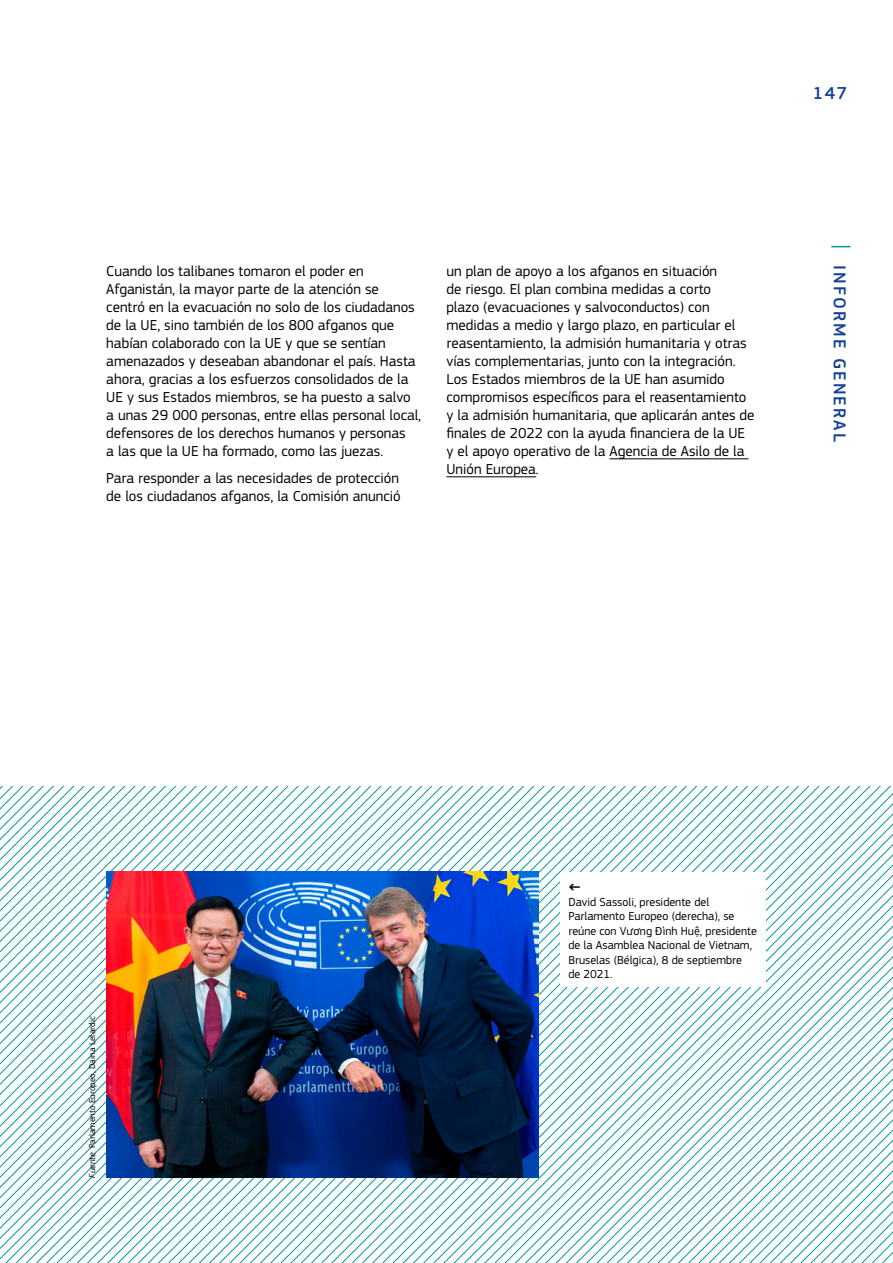
<style>
.page{position:relative;width:893px;height:1263px;background:#fff}
.page>*{position:absolute;margin:0;border:0;box-sizing:border-box;transform-origin:0 0}
.t1{font:500 18px "EC Square Sans Pro";letter-spacing:.12em;color:#164194}
.t2{font:15px/18px "EC Square Sans Pro";color:#000}
.t3{font:700 15px "EC Square Sans Pro";color:#000}
.t4{font:12px/14.4px "EC Square Sans Pro";color:#000}
.t5{font:9px "EC Square Sans Pro";color:#000}
.s1{font-style:italic}
.s2{font-family:"Open Sans";font-size:11.25px}
</style>
<div class="page">
<svg style="left:0;top:787px;width:310px;height:476px"></svg>
<svg style="left:310px;top:787px;width:583px;height:476px"></svg>
<svg style="left:831px;top:246px;width:19px;height:1px"></svg>
<hr style="left:610px;top:458px;width:138px;height:1px;background:#000">
<hr style="left:446px;top:476px;width:90px;height:1px;background:#000">
<img style="left:106px;top:872px;width:433px;height:306px">
<div style="left:560px;top:872px;width:205px;height:114px;background:#fff"></div>
<p class="t1" style="left:813px;top:82px;width:36px">147</p>
<p class="t2" style="left:106px;top:262px;width:316px">Cuando los talibanes tomaron el poder en Afganistán, la mayor parte de la atención se centró en la evacuación no solo de los ciudadanos de la UE, sino también de los 800 afganos que habían colaborado con la UE y que se sentían amenazados y deseaban abandonar el país. Hasta ahora, gracias a los esfuerzos consolidados de la UE y sus Estados miembros, se ha puesto a salvo a unas 29 000 personas, entre ellas personal local, defensores de los derechos humanos y personas<br>a las que la UE ha formado, como las juezas.</p>
<p class="t2" style="left:106px;top:469px;width:296px">Para responder a las necesidades de protección de los ciudadanos afganos, la Comisión anunció</p>
<p class="t2" style="left:446px;top:262px;width:310px">un plan de apoyo a los afganos en situación<br>de riesgo. El plan combina medidas a corto<br>plazo (evacuaciones y salvoconductos) con medidas a medio y largo plazo, en particular el reasentamiento, la admisión humanitaria y otras vías complementarias, junto con la integración.<br>Los Estados miembros de la UE han asumido compromisos específicos para el reasentamiento y la admisión humanitaria, que aplicarán antes de finales de 2022 con la ayuda financiera de la UE y el apoyo operativo de la Agencia de Asilo de la Unión Europea.</p>
<p class="t1" style="left:850px;top:265px;width:178px;rotate:90deg">INFORME GENERAL</p>
<p class="t5" style="left:87px;top:1178px;width:163px;rotate:-90deg"><span class="s1">Fuente</span>: Parlamento Europeo, Daina Lelardic</p>
<p class="t3" style="left:568px;top:878px;width:14px">←</p>
<p class="t4" style="left:568px;top:895px;width:190px">David Sassoli, presidente del<br>Parlamento Europeo (derecha), se reúne con Vương Đình Hu<span class="s2">ệ</span>, presidente de la Asamblea Nacional de Vietnam,<br>Bruselas (Bélgica), 8 de septiembre de 2021.</p>
</div>
